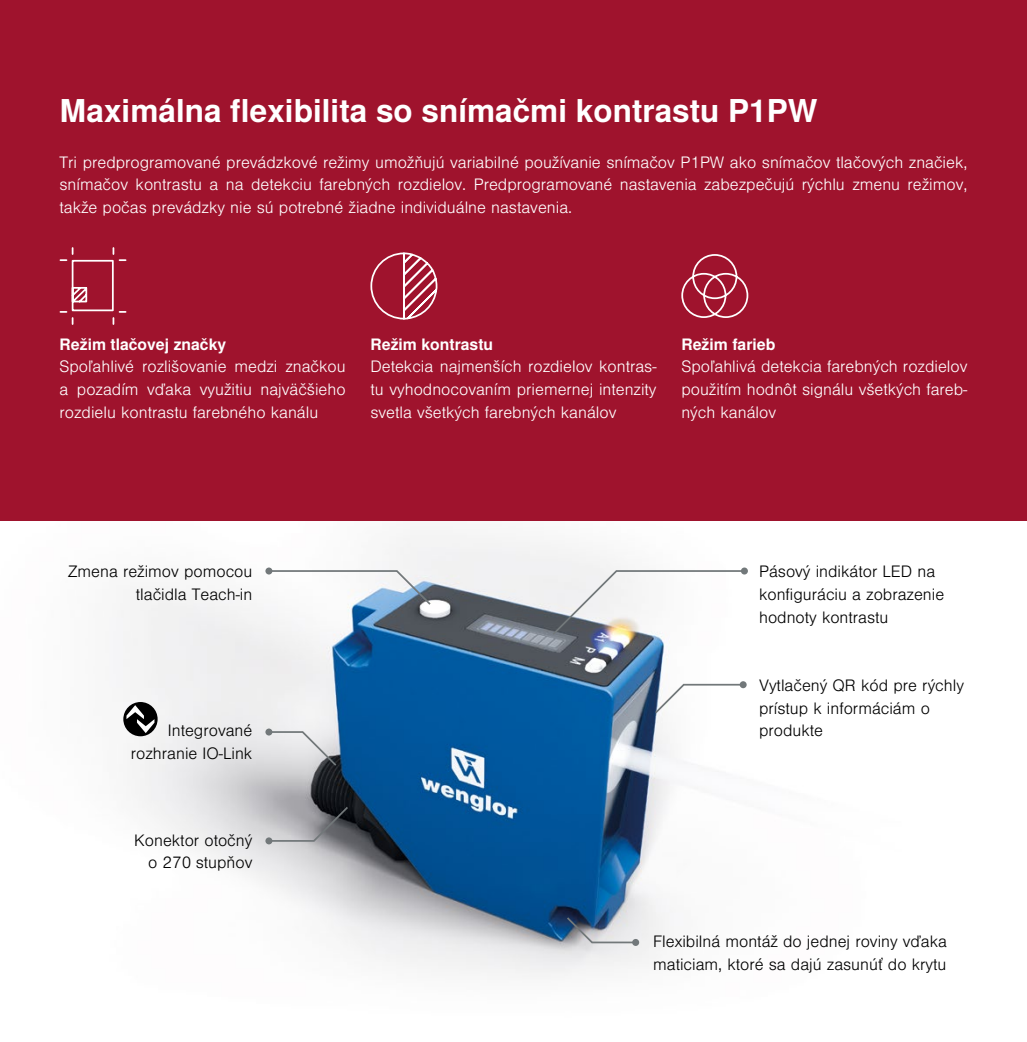
<style>
.page{position:relative;width:1027px;height:1042px;background:#fff}
.page>*{position:absolute;margin:0;border:0;box-sizing:border-box;transform-origin:0 0}
.t1{font:700 31.5px "Nimbus Sans Global";color:#fff}
.t2{font:300 15.75px/22.8px "Nimbus Sans Global";color:#fff;text-align:justify}
.t3{font:300 15.75px/22.8px "Nimbus Sans Global";color:#000}
.t4{font:700 15.75px "Nimbus Sans Global";color:#fff}
</style>
<div class="page">
<img style="left:121px;top:535px;width:627px;height:442px">
<div style="left:0;top:0;width:1027px;height:521px;background:#9f132d"></div>
<svg style="left:267px;top:805px;width:83px;height:37px;background:#8c8c91"></svg>
<div style="left:265px;top:837px;width:7px;height:7px;background:#72787a;border-radius:50%"></div>
<svg style="left:267px;top:569px;width:165px;height:37px"></svg>
<div style="left:265px;top:567px;width:7px;height:7px;background:#72787a;border-radius:50%"></div>
<svg style="left:565px;top:915px;width:72px;height:29px;background:#97a2b0"></svg>
<div style="left:632px;top:939px;width:7px;height:7px;background:#72787a;border-radius:50%"></div>
<svg style="left:551px;top:569px;width:195px;height:68px"></svg>
<div style="left:741px;top:567px;width:7px;height:7px;background:#72787a;border-radius:50%"></div>
<svg style="left:653px;top:683px;width:92px;height:32px"></svg>
<div style="left:740px;top:681px;width:7px;height:7px;background:#72787a;border-radius:50%"></div>
<svg style="left:267px;top:730px;width:71px;height:37px;background:#d3d3d5"></svg>
<div style="left:265px;top:728px;width:7px;height:7px;background:#72787a;border-radius:50%"></div>
<svg style="left:59px;top:247px;width:68px;height:78px"></svg>
<svg style="left:681px;top:254px;width:68px;height:64px"></svg>
<svg style="left:370px;top:252px;width:68px;height:68px"></svg>
<svg style="left:123px;top:702px;width:35px;height:34px"></svg>
<svg style="left:126px;top:705px;width:28px;height:28px"></svg>
<h1 class="t1" style="left:60px;top:93px;width:759px">Maximálna flexibilita so snímačmi kontrastu P1PW</h1>
<p class="t2" style="left:60px;top:151px;width:909px">Tri predprogramované prevádzkové režimy umožňujú variabilné používanie snímačov P1PW ako snímačov tlačových značiek, snímačov kontrastu a na detekciu farebných rozdielov. Predprogramované nastavenia zabezpečujú rýchlu zmenu režimov, takže počas prevádzky nie sú potrebné žiadne individuálne nastavenia.</p>
<p class="t4" style="left:60px;top:335px;width:168px">Režim tlačovej značky</p>
<p class="t2" style="left:60px;top:355px;width:288px">Spoľahlivé rozlišovanie medzi značkou a pozadím vďaka využitiu najväčšieho rozdielu kontrastu farebného kanálu</p>
<p class="t4" style="left:370px;top:335px;width:124px">Režim kontrastu</p>
<p class="t2" style="left:370px;top:355px;width:288px">Detekcia najmenších rozdielov kontras&shy;tu vyhodnocovaním priemernej intenzity svetla všetkých farebných kanálov</p>
<p class="t4" style="left:681px;top:335px;width:96px">Režim farieb</p>
<p class="t2" style="left:681px;top:355px;width:288px">Spoľahlivá detekcia farebných rozdielov použitím hodnôt signálu všetkých fareb&shy;ných kanálov</p>
<p class="t3" style="left:68px;top:560px;width:186px;text-align:right">Zmena režimov pomocou tlačidla Teach-in</p>
<p class="t3" style="left:759px;top:560px;width:187px">Pásový indikátor LED na konfiguráciu a zobrazenie hodnoty kontrastu</p>
<p class="t3" style="left:759px;top:674px;width:206px">Vytlačený QR kód pre rýchly prístup k informáciám o</p>
<p class="t3" style="left:168px;top:719px;width:86px">Integrované</p>
<p class="t3" style="left:759px;top:719px;width:66px">produkte</p>
<p class="t3" style="left:131px;top:742px;width:123px">rozhranie IO-Link</p>
<p class="t3" style="left:134px;top:829px;width:120px;text-align:right">Konektor otočný o 270 stupňov</p>
<p class="t3" style="left:653px;top:930px;width:295px">Flexibilná montáž do jednej roviny vďaka maticiam, ktoré sa dajú zasunúť do krytu</p>
</div>
